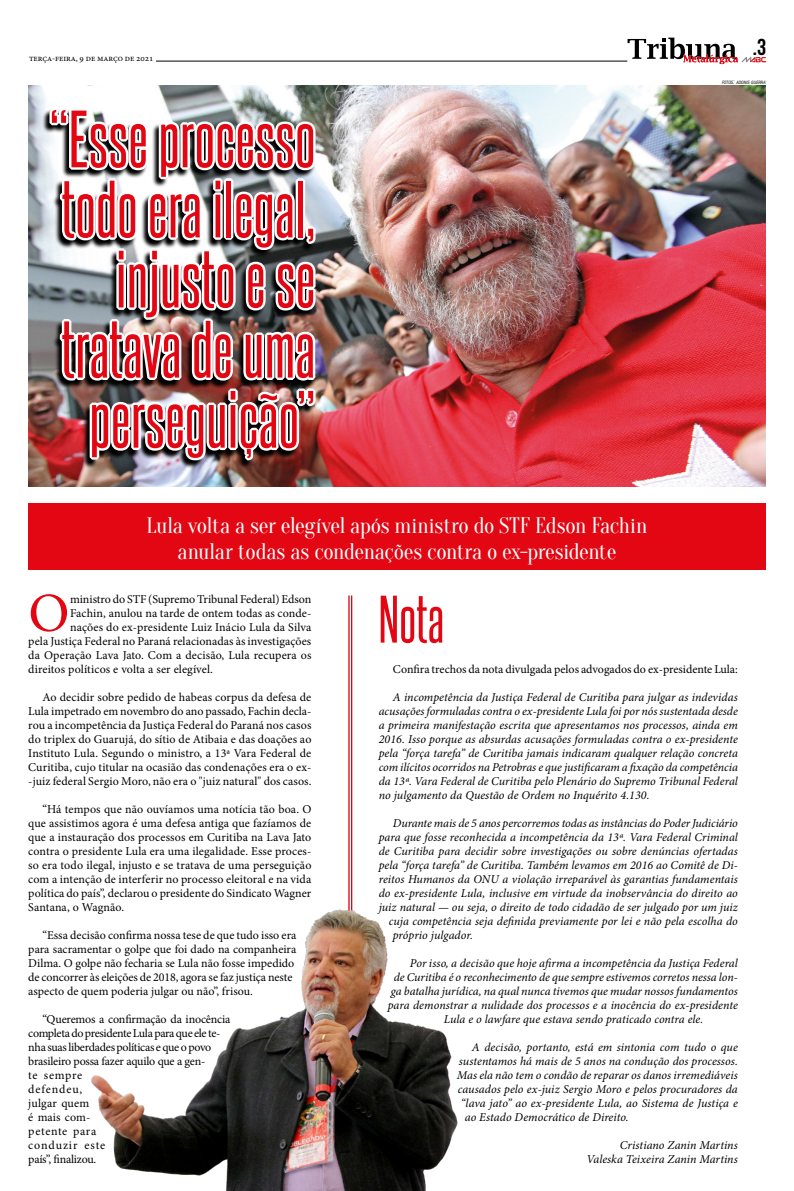
<style>
.page{position:relative;width:794px;height:1191px;background:#fff}
.page>*{position:absolute;margin:0;border:0;box-sizing:border-box;transform-origin:0 0}
.t1{font:68.9px/70.1px "Steelfish Rg";letter-spacing:.01em;color:#e30613;text-align:right}
.t2{font:57px "Steelfish Rg";color:#e30613}
.t3{font:55.1px "Minion Pro";color:#e30613}
.t4{font:23px "Bebas Neue";color:#000}
.t5{font:22px/26px "Oranienbaum";letter-spacing:-.015em;color:#fff;text-align:center}
.t6{font:italic 12px/14px "Minion Pro";color:#000;text-align:justify}
.t7{font:12px/14px "Minion Pro";color:#000;text-align:justify}
.t8{font:9px "Minion Pro";letter-spacing:-.01em;color:#000}
.t9{font:italic condensed 4.4px "Swiss 721 BT";color:#000}
.s1{font-size:6.2px}
</style>
<div class="page">
<div style="left:28px;top:503px;width:737px;height:67px;background:#e30613"></div>
<svg style="left:627px;top:38px;width:139px;height:26px"></svg>
<hr style="left:156px;top:61px;width:471px;height:1px;background:#000">
<img style="left:28px;top:85px;width:737px;height:401px">
<img style="left:42px;top:109px;width:274px;height:360px">
<img style="left:45px;top:105px;width:275px;height:359px">
<hr style="left:351px;top:595px;width:1px;height:567px;background:#e30613">
<hr style="left:348px;top:595px;width:2px;height:567px;background:#e30613">
<img style="left:91px;top:875px;width:367px;height:316px">
<p class="t8" style="left:29px;top:52px;width:126px">terça-feira, 9 de março de 2021</p>
<h1 class="t1" style="left:50px;top:102px;width:267px">“Esse processo todo era ilegal, injusto e se tratava de uma perseguição”</h1>
<h3 class="t5" style="left:146px;top:513px;width:502px">Lula volta a ser elegível após ministro do STF Edson Fachin anular todas as condenações contra o ex-presidente</h3>
<h3 class="t4" style="left:753px;top:34px;width:15px">.3</h3>
<p class="t9" style="left:722px;top:79px;width:45px">FOTOS<span class="s1">:</span> ADONIS GUERRA</p>
<h3 class="t3" style="left:28px;top:576px;width:43px">O</h3>
<p class="t7" style="left:70px;top:592px;width:243px">ministro do STF (Supremo Tribunal Federal) Edson</p>
<p class="t7" style="left:70px;top:606px;width:243px">Fachin, anulou na tarde de ontem todas as conde-</p>
<p class="t7" style="left:70px;top:620px;width:243px">nações do ex-presidente Luiz Inácio Lula da Silva</p>
<p class="t7" style="left:28px;top:634px;width:284px">pela Justiça Federal no Paraná relacionadas às investigações</p>
<p class="t7" style="left:28px;top:648px;width:285px">da Operação Lava Jato. Com a decisão, Lula recupera os</p>
<p class="t7" style="left:28px;top:662px;width:186px">direitos políticos e volta a ser elegível.</p>
<p class="t7" style="left:28px;top:690px;width:285px;text-indent:14px">Ao decidir sobre pedido de habeas corpus da defesa de Lula impetrado em novembro do ano passado, Fachin decla&shy;rou a incompetência da Justiça Federal do Paraná nos casos do triplex do Guarujá, do sítio de Atibaia e das doações ao Instituto Lula. Segundo o ministro, a 13ª Vara Federal de Curitiba, cujo titular na ocasião das condenações era o ex--juiz federal Sergio Moro, não era o "juiz natural" dos casos.</p>
<p class="t7" style="left:28px;top:802px;width:285px;text-indent:14px">“Há tempos que não ouvíamos uma notícia tão boa. O que assistimos agora é uma defesa antiga que fazíamos de que a instauração dos processos em Curitiba na Lava Jato contra o presidente Lula era uma ilegalidade. Esse proces&shy;so era todo ilegal, injusto e se tratava de uma perseguição com a intenção de interferir no processo eleitoral e na vida política do país”, declarou o presidente do Sindicato Wagner Santana, o Wagnão.</p>
<p class="t7" style="left:28px;top:928px;width:269px;text-align:left;text-indent:14px">“Essa decisão confirma nossa tese de que tudo isso era para sacramentar o golpe que foi dado na companheira Dilma. O golpe não fecharia se Lula não fosse impedido de concorrer às eleições de 2018, agora se faz justiça neste aspecto de quem poderia julgar ou não”, frisou.</p>
<p class="t7" style="left:28px;top:1012px;width:204px;text-align:left;text-indent:14px">“Queremos a confirmação da inocência completa do presidente Lula para que ele te&shy;nha suas liberdades políticas e que o povo brasileiro possa fazer aquilo que a gen-<br>te sempre<br>defendeu,<br>julgar quem<br>é mais com-<br>petente para<br>conduzir este<br>país”, finalizou.</p>
<h2 class="t2" style="left:379px;top:584px;width:67px">Nota</h2>
<p class="t7" style="left:393px;top:662px;width:346px">Confira trechos da nota divulgada pelos advogados do ex-presidente Lula:</p>
<p class="t6" style="left:379px;top:690px;width:361px;text-indent:14px">A incompetência da Justiça Federal de Curitiba para julgar as indevidas acusações formuladas contra o ex-presidente Lula foi por nós sustentada desde a primeira manifestação escrita que apresentamos nos processos, ainda em 2016. Isso porque as absurdas acusações formuladas contra o ex-presidente pela “força tarefa” de Curitiba jamais indicaram qualquer relação concreta com ilícitos ocorridos na Petrobras e que justificaram a fixação da competência da 13ª. Vara Federal de Curitiba pelo Plenário do Supremo Tribunal Federal no julgamento da Questão de Ordem no Inquérito 4.130.</p>
<p class="t6" style="left:393px;top:816px;width:346px">Durante mais de 5 anos percorremos todas as instâncias do Poder Judiciário</p>
<p class="t6" style="left:379px;top:830px;width:361px">para que fosse reconhecida a incompetência da 13ª. Vara Federal Criminal</p>
<p class="t6" style="left:379px;top:844px;width:360px">de Curitiba para decidir sobre investigações ou sobre denúncias ofertadas</p>
<p class="t6" style="left:379px;top:858px;width:360px">pela “força tarefa” de Curitiba. Também levamos em 2016 ao Comitê de Di-</p>
<p class="t6" style="left:379px;top:872px;width:361px">reitos Humanos da ONU a violação irreparável às garantias fundamentais</p>
<p class="t6" style="left:379px;top:886px;width:361px">do ex-presidente Lula, inclusive em virtude da inobservância do direito ao</p>
<p class="t6" style="left:379px;top:900px;width:361px">juiz natural — ou seja, o direito de todo cidadão de ser julgado por um juiz</p>
<p class="t6" style="left:389px;top:914px;width:350px">cuja competência seja definida previamente por lei e não pela escolha do</p>
<p class="t6" style="left:393px;top:928px;width:82px">próprio julgador.</p>
<p class="t6" style="left:410px;top:956px;width:329px">Por isso, a decisão que hoje afirma a incompetência da Justiça Federal</p>
<p class="t6" style="left:394px;top:970px;width:345px">de Curitiba é o reconhecimento de que sempre estivemos corretos nessa lon-</p>
<p class="t6" style="left:391px;top:984px;width:348px">ga batalha jurídica, na qual nunca tivemos que mudar nossos fundamentos</p>
<p class="t6" style="left:388px;top:998px;width:351px">para demonstrar a nulidade dos processos e a inocência do ex-presidente</p>
<p class="t6" style="left:444px;top:1012px;width:261px">Lula e o lawfare que estava sendo praticado contra ele.</p>
<p class="t6" style="left:472px;top:1040px;width:267px">A decisão, portanto, está em sintonia com tudo o que</p>
<p class="t6" style="left:459px;top:1054px;width:280px">sustentamos há mais de 5 anos na condução dos processos.</p>
<p class="t6" style="left:457px;top:1068px;width:282px">Mas ela não tem o condão de reparar os danos irremediáveis</p>
<p class="t6" style="left:458px;top:1082px;width:281px">causados pelo ex-juiz Sergio Moro e pelos procuradores da</p>
<p class="t6" style="left:461px;top:1096px;width:278px">“lava jato” ao ex-presidente Lula, ao Sistema de Justiça e</p>
<p class="t6" style="left:465px;top:1110px;width:165px">ao Estado Democrático de Direito.</p>
<p class="t6" style="left:586px;top:1138px;width:153px;text-align:right">Cristiano Zanin Martins<br>Valeska Teixeira Zanin Martins</p>
</div>
